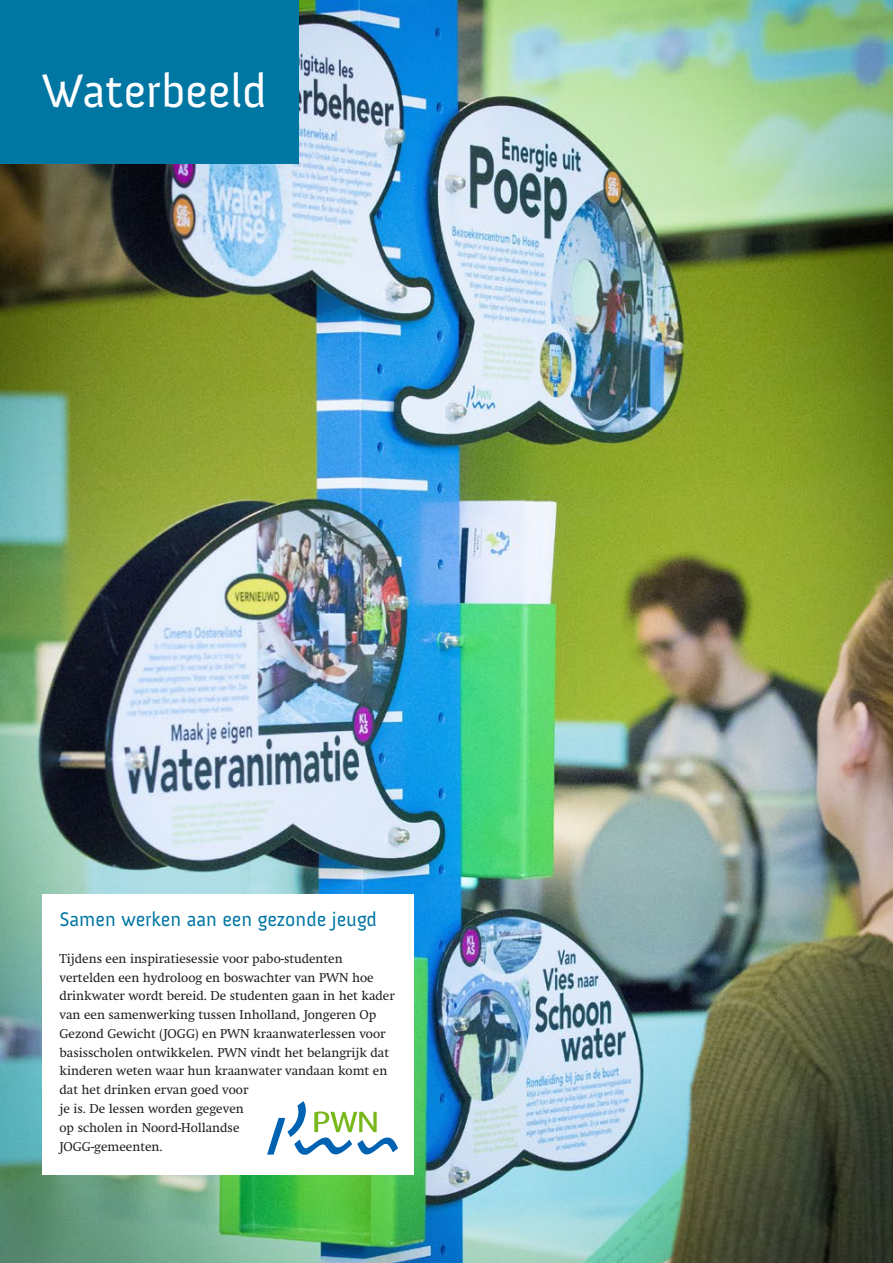
<style>
.page{position:relative;width:893px;height:1263px;background:#fff}
.page>*{position:absolute;margin:0;border:0;box-sizing:border-box;transform-origin:0 0}
.t1{font:48px "Anivers";color:#fff}
.t2{font:20.25px "Anivers";color:#0076a3}
.t3{font:12.75px/18.8px "Swift";color:#231f20}
</style>
<div class="page">
<img style="left:0;top:0;width:893px;height:1263px">
<div style="left:0;top:0;width:298px;height:163px;background:#0076a3"></div>
<div style="left:43px;top:894px;width:371px;height:281px;background:#fff"></div>
<svg style="left:267px;top:1101px;width:131px;height:54px"></svg>
<h1 class="t1" style="left:42px;top:65px;width:226px">Waterbeeld</h1>
<h2 class="t2" style="left:60px;top:908px;width:319px">Samen werken aan een gezonde jeugd</h2>
<p class="t3" style="left:60px;top:949px;width:337px">Tijdens een inspiratiesessie voor pabo-studenten vertelden een hydroloog en boswachter van PWN hoe drinkwater wordt bereid. De studenten gaan in het kader van een samenwerking tussen Inholland, Jongeren Op Gezond Gewicht (JOGG) en PWN kraanwaterlessen voor basisscholen ontwikkelen. PWN vindt het belangrijk dat kinderen weten waar hun kraanwater vandaan komt en dat het drinken ervan goed voor<br>je is. De lessen worden gegeven<br>op scholen in Noord-Hollandse<br>JOGG-gemeenten.</p>
</div>
